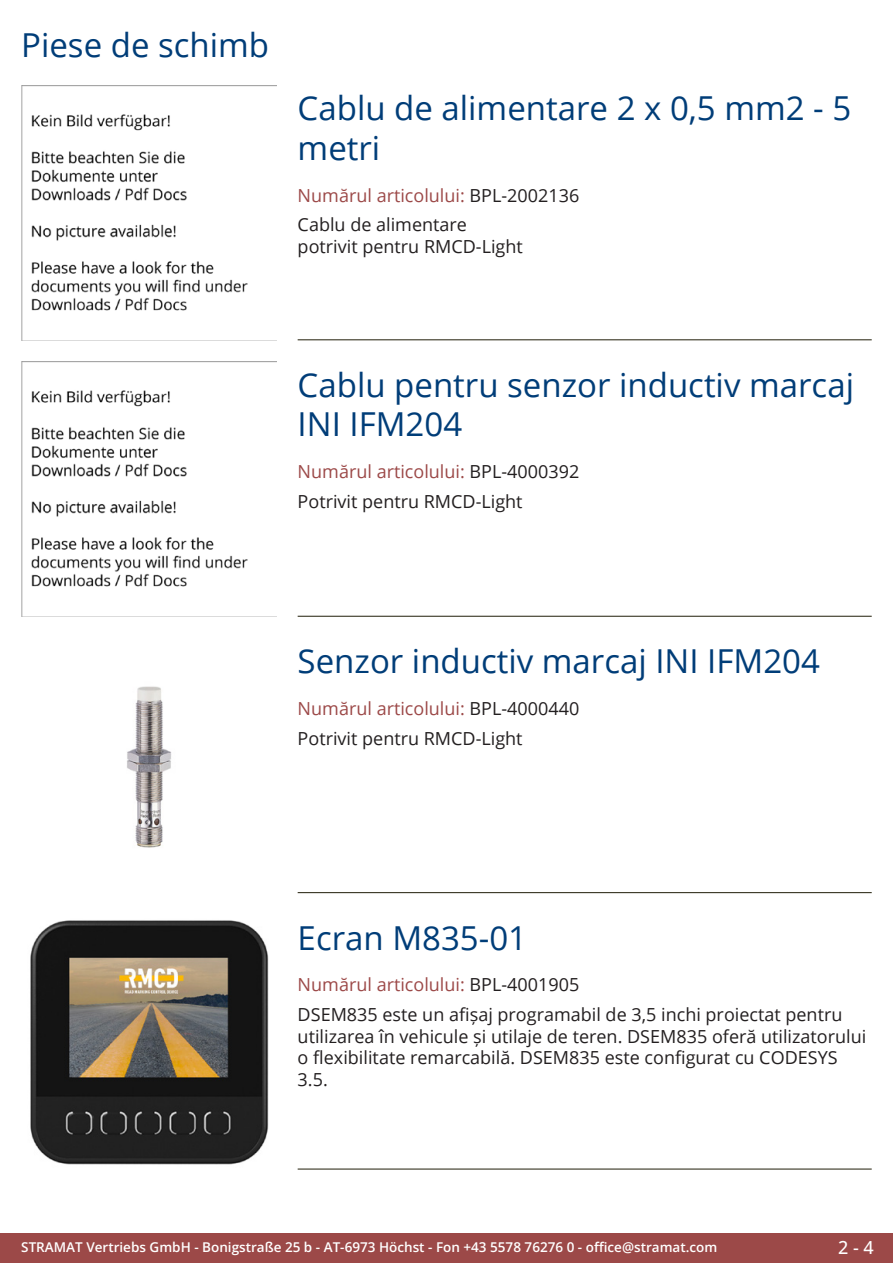
<style>
.page{position:relative;width:893px;height:1263px;background:#fff}
.page>*{position:absolute;margin:0;border:0;box-sizing:border-box;transform-origin:0 0}
.Produkttitel{font:33px/39.6px "Open Sans";color:#003d78}
.RastTitel{font:33px "Open Sans";color:#003d78}
.Beschreibung_Text{font:18px/21.6px "Open Sans";color:#231f20}
.TechDaten_Überschrif{font:18px "Open Sans";color:#9c4948}
.t1{font:500 18px "Open Sans";color:#fff}
.t2{font:600 13.5px "Open Sans";color:#fff}
.s1{color:#231f20}
</style>
<div class="page">
<div style="left:0;top:1233px;width:893px;height:30px;background:#9c4948"></div>
<hr style="left:298px;top:340px;width:574px;height:1px;background:#201d08">
<hr style="left:298px;top:616px;width:574px;height:1px;background:#201d08">
<hr style="left:298px;top:892px;width:574px;height:1px;background:#201d08">
<hr style="left:298px;top:1169px;width:574px;height:1px;background:#201d08">
<img style="left:21px;top:85px;width:255px;height:255px">
<img style="left:21px;top:361px;width:255px;height:256px">
<img style="left:127px;top:686px;width:45px;height:162px">
<img style="left:30px;top:920px;width:239px;height:245px">
<p class="RastTitel" style="left:21px;top:22px;width:249px">Piese de schimb</p>
<p class="Produkttitel" style="left:298px;top:88px;width:555px">Cablu de alimentare 2 x 0,5 mm2 - 5 metri</p>
<p class="TechDaten_Überschrif" style="left:298px;top:183px;width:283px">Numărul articolului: <span class="s1">BPL-2002136</span></p>
<p class="Beschreibung_Text" style="left:298px;top:214px;width:227px">Cablu de alimentare potrivit pentru RMCD-Light</p>
<p class="Produkttitel" style="left:298px;top:364px;width:558px">Cablu pentru senzor inductiv marcaj<br>INI IFM204</p>
<p class="TechDaten_Überschrif" style="left:298px;top:459px;width:283px">Numărul articolului: <span class="s1">BPL-4000392</span></p>
<p class="Beschreibung_Text" style="left:298px;top:490px;width:226px">Potrivit pentru RMCD-Light</p>
<p class="Produkttitel" style="left:298px;top:640px;width:524px">Senzor inductiv marcaj INI IFM204</p>
<p class="TechDaten_Überschrif" style="left:298px;top:696px;width:283px">Numărul articolului: <span class="s1">BPL-4000440</span></p>
<p class="Beschreibung_Text" style="left:298px;top:727px;width:226px">Potrivit pentru RMCD-Light</p>
<p class="Produkttitel" style="left:298px;top:917px;width:231px">Ecran M835-01</p>
<p class="TechDaten_Überschrif" style="left:298px;top:972px;width:283px">Numărul articolului: <span class="s1">BPL-4001905</span></p>
<p class="Beschreibung_Text" style="left:298px;top:1003px;width:570px">DSEM835 este un afișaj programabil de 3,5 inchi proiectat pentru utilizarea în vehicule și utilaje de teren. DSEM835 oferă utilizatorului o flexibilitate remarcabilă. DSEM835 este configurat cu CODESYS 3.5.</p>
<p class="t2" style="left:21px;top:1238px;width:698px">STRAMAT Vertriebs GmbH - Bonigstraße 25 b - AT-6973 Höchst - Fon +43 5578 76276 0 - office@stramat.com</p>
<p class="t1" style="left:838px;top:1234px;width:37px">2 - 4</p>
</div>
